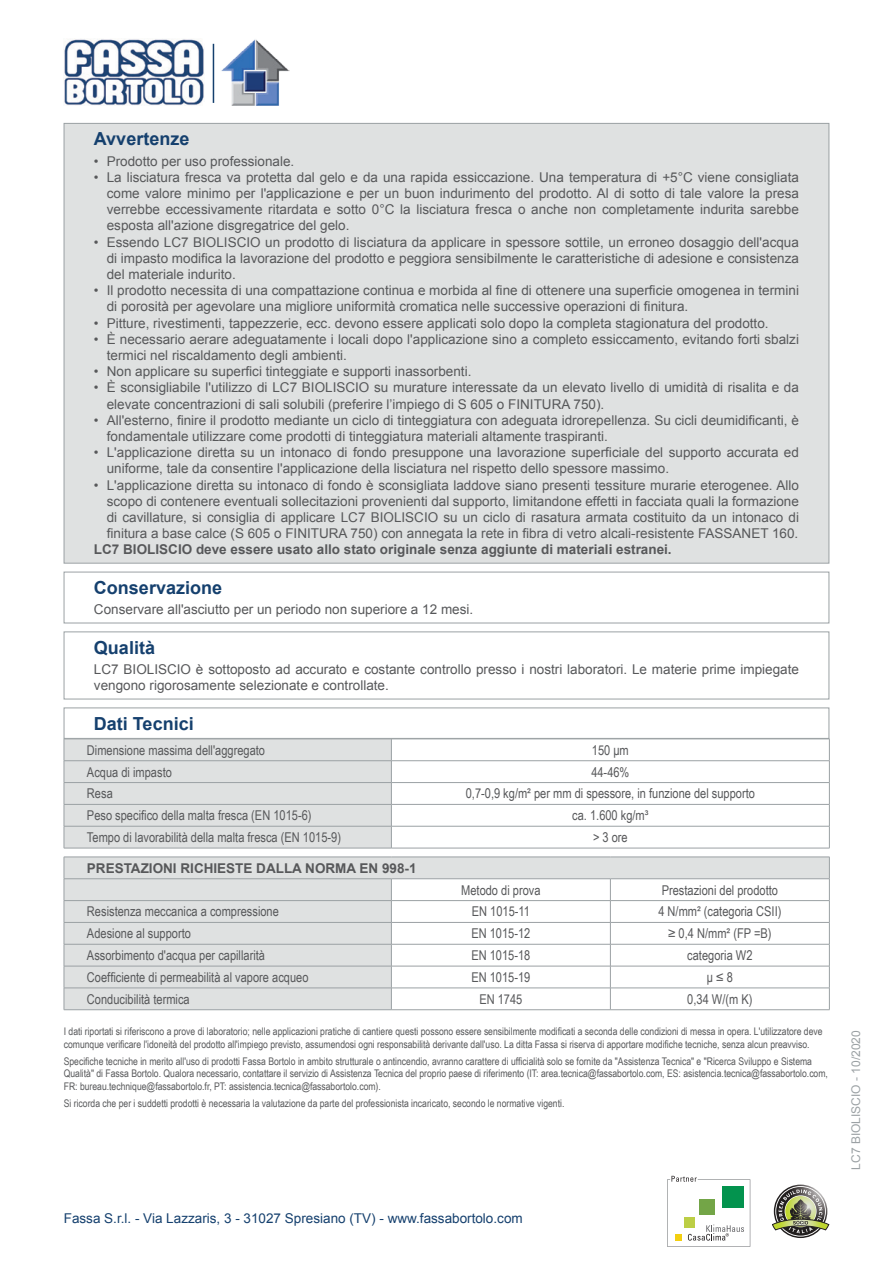
<style>
.page{position:relative;width:893px;height:1263px;background:#fff}
.page>*{position:absolute;margin:0;border:0;box-sizing:border-box;transform-origin:0 0}
.t1{font:700 18px "Arial";color:#15406e}
.t2{font:13.5px/16.2px "Arial";color:#57585a}
.t3{font:13.5px "Arial Narrow";color:#57585a}
.t4{font:700 13.5px "Arial";color:#57585a}
.t5{font:13.5px "Arial";color:#15406e}
.t6{font:12px "Arial";color:#9ba1a4}
.t7{font:10.5px/12.6px "Arial Narrow";color:#57585a}
</style>
<div class="page">
<svg style="left:667px;top:1176px;width:83px;height:71px"></svg>
<svg style="left:772px;top:1186px;width:57px;height:50px"></svg>
<img style="left:64px;top:38px;width:140px;height:67px">
<hr style="left:213px;top:44px;width:1px;height:59px;background:#15406e">
<img style="left:221px;top:39px;width:68px;height:67px">
<div style="left:64px;top:123px;width:765px;height:440px;background:#dfe1e1"></div>
<div style="left:64px;top:572px;width:765px;height:51px;border:1px solid #9ba1a4"></div>
<div style="left:64px;top:632px;width:765px;height:67px;border:1px solid #9ba1a4"></div>
<div style="left:64px;top:708px;width:765px;height:31px;border:1px solid #9ba1a4"></div>
<hr style="left:391px;top:739px;width:439px;height:1px;background:#9ba1a4">
<hr style="left:391px;top:760px;width:439px;height:1px;background:#9ba1a4">
<hr style="left:391px;top:782px;width:439px;height:1px;background:#9ba1a4">
<hr style="left:391px;top:804px;width:439px;height:1px;background:#9ba1a4">
<hr style="left:64px;top:848px;width:327px;height:1px;background:#9ba1a4">
<hr style="left:391px;top:826px;width:439px;height:1px;background:#9ba1a4">
<svg style="left:64px;top:739px;width:328px;height:109px;background:#dbdddd"></svg>
<svg style="left:829px;top:739px;width:1px;height:109px"></svg>
<hr style="left:391px;top:848px;width:439px;height:1px;background:#9ba1a4">
<svg style="left:65px;top:858px;width:764px;height:151px;fill:#dfe1e1"></svg>
<hr style="left:64px;top:857px;width:327px;height:1px;background:#9ba1a4">
<hr style="left:391px;top:857px;width:219px;height:1px;background:#9ba1a4">
<hr style="left:610px;top:857px;width:220px;height:1px;background:#9ba1a4">
<hr style="left:64px;top:878px;width:327px;height:1px;background:#9ba1a4">
<hr style="left:391px;top:878px;width:219px;height:1px;background:#9ba1a4">
<hr style="left:610px;top:878px;width:220px;height:1px;background:#9ba1a4">
<hr style="left:64px;top:900px;width:327px;height:1px;background:#9ba1a4">
<hr style="left:391px;top:900px;width:219px;height:1px;background:#9ba1a4">
<hr style="left:610px;top:900px;width:220px;height:1px;background:#9ba1a4">
<hr style="left:64px;top:922px;width:327px;height:1px;background:#9ba1a4">
<hr style="left:391px;top:922px;width:219px;height:1px;background:#9ba1a4">
<hr style="left:610px;top:922px;width:220px;height:1px;background:#9ba1a4">
<hr style="left:64px;top:944px;width:327px;height:1px;background:#9ba1a4">
<hr style="left:391px;top:944px;width:219px;height:1px;background:#9ba1a4">
<hr style="left:610px;top:944px;width:220px;height:1px;background:#9ba1a4">
<hr style="left:64px;top:966px;width:327px;height:1px;background:#9ba1a4">
<hr style="left:391px;top:966px;width:219px;height:1px;background:#9ba1a4">
<hr style="left:610px;top:966px;width:220px;height:1px;background:#9ba1a4">
<hr style="left:64px;top:988px;width:327px;height:1px;background:#9ba1a4">
<svg style="left:64px;top:857px;width:1px;height:152px"></svg>
<hr style="left:64px;top:1009px;width:327px;height:1px;background:#9ba1a4">
<hr style="left:391px;top:988px;width:219px;height:1px;background:#9ba1a4">
<svg style="left:391px;top:879px;width:1px;height:130px"></svg>
<hr style="left:391px;top:1009px;width:219px;height:1px;background:#9ba1a4">
<hr style="left:610px;top:988px;width:220px;height:1px;background:#9ba1a4">
<svg style="left:610px;top:879px;width:1px;height:130px"></svg>
<svg style="left:829px;top:857px;width:1px;height:152px"></svg>
<hr style="left:610px;top:1009px;width:220px;height:1px;background:#9ba1a4">
<p class="t1" style="left:94px;top:126px;width:97px">Avvertenze</p>
<p class="t2" style="left:94px;top:153px;width:202px">• Prodotto per uso professionale.</p>
<p class="t2" style="left:107px;top:169px;width:694px;text-align:justify;text-indent:-13px">• La lisciatura fresca va protetta dal gelo e da una rapida essiccazione. Una temperatura di +5°C viene consigliata come valore minimo per l'applicazione e per un buon indurimento del prodotto. Al di sotto di tale valore la presa verrebbe eccessivamente ritardata e sotto 0°C la lisciatura fresca o anche non completamente indurita sarebbe esposta all'azione disgregatrice del gelo.</p>
<p class="t2" style="left:107px;top:234px;width:694px;text-align:justify;text-indent:-13px">• Essendo LC7 BIOLISCIO un prodotto di lisciatura da applicare in spessore sottile, un erroneo dosaggio dell'acqua di impasto modifica la lavorazione del prodotto e peggiora sensibilmente le caratteristiche di adesione e consistenza del materiale indurito.</p>
<p class="t2" style="left:107px;top:282px;width:694px;text-indent:-13px">• Il prodotto necessita di una compattazione continua e morbida al fine di ottenere una superficie omogenea in termini di porosità per agevolare una migliore uniformità cromatica nelle successive operazioni di finitura.</p>
<p class="t2" style="left:94px;top:315px;width:676px">• Pitture, rivestimenti, tappezzerie, ecc. devono essere applicati solo dopo la completa stagionatura del prodotto.</p>
<p class="t2" style="left:107px;top:331px;width:694px;text-indent:-13px">• È necessario aerare adeguatamente i locali dopo l'applicazione sino a completo essiccamento, evitando forti sbalzi termici nel riscaldamento degli ambienti.</p>
<p class="t2" style="left:94px;top:363px;width:379px">• Non applicare su superfici tinteggiate e supporti inassorbenti.</p>
<p class="t2" style="left:107px;top:379px;width:694px;text-indent:-13px">• È sconsigliabile l'utilizzo di LC7 BIOLISCIO su murature interessate da un elevato livello di umidità di risalita e da elevate concentrazioni di sali solubili (preferire l’impiego di S 605 o FINITURA 750).</p>
<p class="t2" style="left:107px;top:412px;width:694px;text-indent:-13px">• All'esterno, finire il prodotto mediante un ciclo di tinteggiatura con adeguata idrorepellenza. Su cicli deumidificanti, è fondamentale utilizzare come prodotti di tinteggiatura materiali altamente traspiranti.</p>
<p class="t2" style="left:107px;top:444px;width:694px;text-indent:-13px">• L'applicazione diretta su un intonaco di fondo presuppone una lavorazione superficiale del supporto accurata ed uniforme, tale da consentire l'applicazione della lisciatura nel rispetto dello spessore massimo.</p>
<p class="t2" style="left:94px;top:477px;width:706px">• L'applicazione diretta su intonaco di fondo è sconsigliata laddove siano presenti tessiture murarie eterogenee. Allo</p>
<p class="t2" style="left:107px;top:493px;width:694px">scopo di contenere eventuali sollecitazioni provenienti dal supporto, limitandone effetti in facciata quali la formazione</p>
<p class="t2" style="left:107px;top:509px;width:694px">di cavillature, si consiglia di applicare LC7 BIOLISCIO su un ciclo di rasatura armata costituito da un intonaco di</p>
<p class="t2" style="left:107px;top:525px;width:693px">finitura a base calce (S 605 o FINITURA 750) con annegata la rete in fibra di vetro alcali-resistente FASSANET 160.</p>
<p class="t4" style="left:94px;top:540px;width:579px">LC7 BIOLISCIO deve essere usato allo stato originale senza aggiunte di materiali estranei.</p>
<p class="t1" style="left:94px;top:575px;width:130px">Conservazione</p>
<p class="t2" style="left:94px;top:601px;width:381px">Conservare all'asciutto per un periodo non superiore a 12 mesi.</p>
<p class="t1" style="left:94px;top:635px;width:63px">Qualità</p>
<p class="t2" style="left:94px;top:661px;width:706px">LC7 BIOLISCIO è sottoposto ad accurato e costante controllo presso i nostri laboratori. Le materie prime impiegate vengono rigorosamente selezionate e controllate.</p>
<p class="t1" style="left:94px;top:711px;width:101px">Dati Tecnici</p>
<p class="t3" style="left:87px;top:740px;width:180px">Dimensione massima dell'aggregato</p>
<p class="t3" style="left:592px;top:740px;width:38px">150 μm</p>
<p class="t3" style="left:87px;top:762px;width:86px">Acqua di impasto</p>
<p class="t3" style="left:591px;top:762px;width:40px">44-46%</p>
<p class="t3" style="left:87px;top:784px;width:27px">Resa</p>
<p class="t3" style="left:466px;top:784px;width:291px">0,7-0,9 kg/m² per mm di spessore, in funzione del supporto</p>
<p class="t3" style="left:87px;top:805px;width:226px">Peso specifico della malta fresca (EN 1015-6)</p>
<p class="t3" style="left:572px;top:805px;width:78px">ca. 1.600 kg/m³</p>
<p class="t3" style="left:87px;top:827px;width:256px">Tempo di lavorabilità della malta fresca (EN 1015-9)</p>
<p class="t3" style="left:593px;top:827px;width:36px">&gt; 3 ore</p>
<p class="t4" style="left:87px;top:858px;width:331px">PRESTAZIONI RICHIESTE DALLA NORMA EN 998-1</p>
<p class="t3" style="left:461px;top:880px;width:81px">Metodo di prova</p>
<p class="t3" style="left:662px;top:880px;width:118px">Prestazioni del prodotto</p>
<p class="t3" style="left:87px;top:902px;width:193px">Resistenza meccanica a compressione</p>
<p class="t3" style="left:472px;top:902px;width:60px">EN 1015-11</p>
<p class="t3" style="left:658px;top:902px;width:125px">4 N/mm² (categoria CSII)</p>
<p class="t3" style="left:87px;top:923px;width:106px">Adesione al supporto</p>
<p class="t3" style="left:471px;top:923px;width:61px">EN 1015-12</p>
<p class="t3" style="left:668px;top:923px;width:105px">≥ 0,4 N/mm² (FP =B)</p>
<p class="t3" style="left:87px;top:945px;width:180px">Assorbimento d'acqua per capillarità</p>
<p class="t3" style="left:471px;top:945px;width:61px">EN 1015-18</p>
<p class="t3" style="left:687px;top:945px;width:67px">categoria W2</p>
<p class="t3" style="left:87px;top:967px;width:223px">Coefficiente di permeabilità al vapore acqueo</p>
<p class="t3" style="left:471px;top:967px;width:61px">EN 1015-19</p>
<p class="t3" style="left:707px;top:967px;width:27px">μ ≤ 8</p>
<p class="t3" style="left:87px;top:989px;width:104px">Conducibilità termica</p>
<p class="t3" style="left:479px;top:989px;width:45px">EN 1745</p>
<p class="t3" style="left:687px;top:989px;width:67px">0,34 W/(m K)</p>
<p class="t7" style="left:64px;top:1025px;width:760px">I dati riportati si riferiscono a prove di laboratorio; nelle applicazioni pratiche di cantiere questi possono essere sensibilmente modificati a seconda delle condizioni di messa in opera. L'utilizzatore deve comunque verificare l'idoneità del prodotto all'impiego previsto, assumendosi ogni responsabilità derivante dall'uso. La ditta Fassa si riserva di apportare modifiche tecniche, senza alcun preavviso.</p>
<p class="t7" style="left:64px;top:1054px;width:766px">Specifiche tecniche in merito all'uso di prodotti Fassa Bortolo in ambito strutturale o antincendio, avranno carattere di ufficialità solo se fornite da "Assistenza Tecnica" e "Ricerca Sviluppo e Sistema<br>Qualità" di Fassa Bortolo. Qualora necessario, contattare il servizio di Assistenza Tecnica del proprio paese di riferimento (IT: area.tecnica@fassabortolo.com, ES: asistencia.tecnica@fassabortolo.com,<br>FR: bureau.technique@fassabortolo.fr, PT: assistencia.tecnica@fassabortolo.com).</p>
<p class="t7" style="left:64px;top:1096px;width:502px">Si ricorda che per i suddetti prodotti è necessaria la valutazione da parte del professionista incaricato, secondo le normative vigenti.</p>
<p class="t5" style="left:64px;top:1208px;width:460px">Fassa S.r.l. - Via Lazzaris, 3 - 31027 Spresiano (TV) - www.fassabortolo.com</p>
<p class="t6" style="left:848px;top:1170px;width:141px;rotate:-90deg">LC7 BIOLISCIO - 10/2020</p>
</div>
